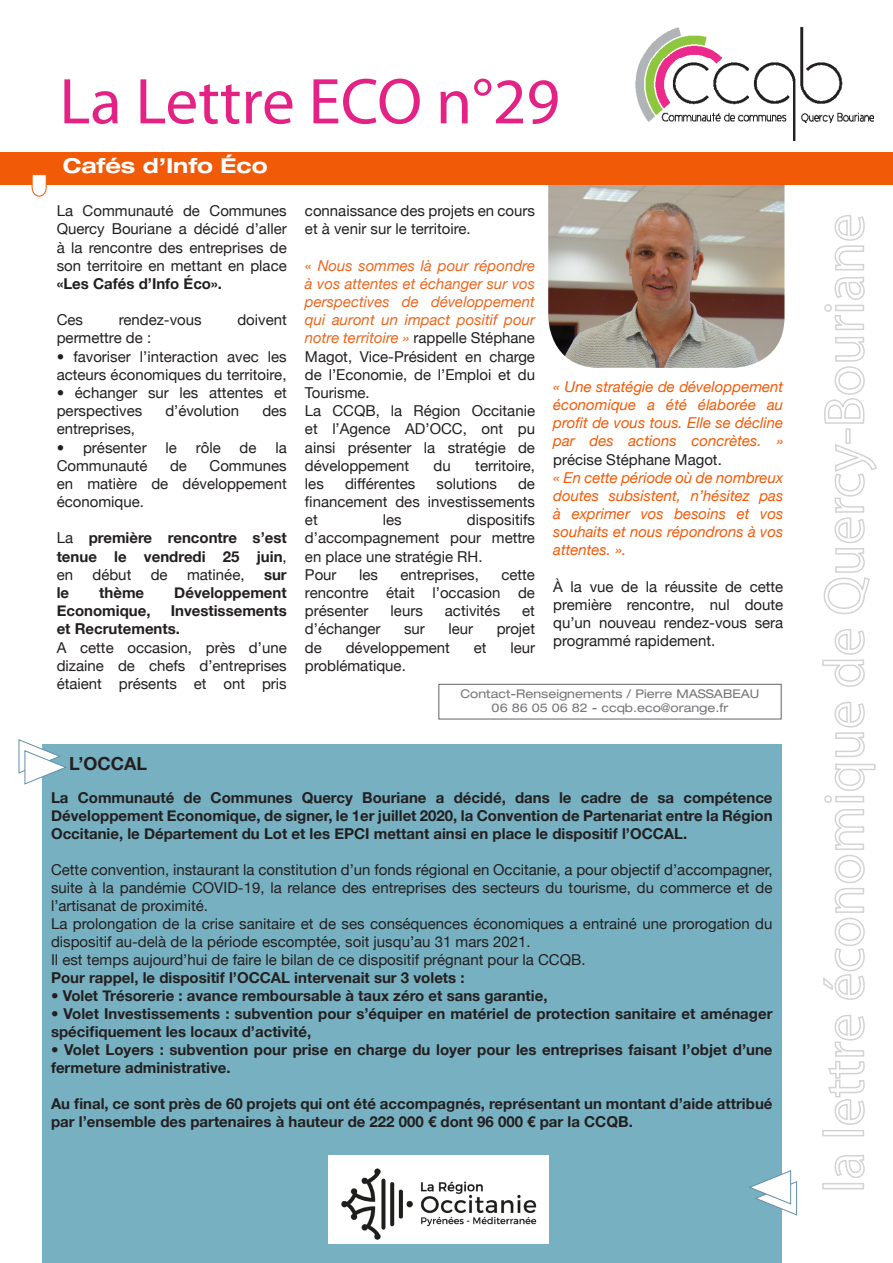
<style>
.page{position:relative;width:893px;height:1263px;background:#fff}
.page>*{position:absolute;margin:0;border:0;box-sizing:border-box;transform-origin:0 0}
.t1{font:65.25px "Myriad Pro";color:#e42184}
.t2{font:700 expanded 20.55px "Helvetica Neue";color:#fff}
.t3{font:700 18px "Helvetica Neue";color:#231f20}
.t4{font:15px/18.1px "Helvetica Neue";color:#231f20;text-align:justify}
.t5{font:700 15px/18px "Helvetica Neue";color:#231f20}
.t6{font:italic 15px/18.1px "Helvetica Neue";color:#f15a07;text-align:justify}
.t7{font:italic 15px/18.1px "Helvetica Neue";color:#ea661e;text-align:justify}
.t8{font:expanded 12px "Helvetica Neue";color:#757679}
.s1{font-weight:700}
.s2{font-weight:400}
.s3{font-style:normal}
.s4{font-style:normal;color:#231f20}
</style>
<div class="page">
<svg style="left:834px;top:1154px;width:31px;height:24px"></svg>
<svg style="left:828px;top:1014px;width:37px;height:111px"></svg>
<svg style="left:823px;top:701px;width:53px;height:299px"></svg>
<svg style="left:822px;top:629px;width:43px;height:58px"></svg>
<svg style="left:823px;top:444px;width:54px;height:170px"></svg>
<svg style="left:824px;top:215px;width:41px;height:209px"></svg>
<img style="left:635px;top:27px;width:239px;height:114px">
<div style="left:0;top:152px;width:893px;height:33px;background:#f15a07"></div>
<svg style="left:32px;top:174px;width:15px;height:22px"></svg>
<div style="left:43px;top:744px;width:738px;height:519px;background:#77b0c0"></div>
<svg style="left:19px;top:739px;width:48px;height:45px"></svg>
<svg style="left:749px;top:1170px;width:48px;height:45px"></svg>
<img style="left:548px;top:185px;width:236px;height:183px">
<div style="left:438px;top:684px;width:343px;height:35px;border:1px solid #636366"></div>
<img style="left:329px;top:1155px;width:219px;height:88px">
<p class="t1" style="left:60px;top:61px;width:502px">La Lettre ECO n°29</p>
<p class="t2" style="left:63px;top:152px;width:206px">Cafés d’Info Éco</p>
<p class="t4" style="left:57px;top:201px;width:232px">La Communauté de Communes Quercy Bouriane a décidé d’aller à la rencontre des entreprises de son territoire en mettant en place <span class="s1">«Les Cafés d’Info Éco».</span></p>
<p class="t4" style="left:57px;top:310px;width:28px">Ces</p>
<p class="t4" style="left:119px;top:310px;width:85px">rendez-vous</p>
<p class="t4" style="left:237px;top:310px;width:51px">doivent</p>
<p class="t4" style="left:57px;top:328px;width:96px">permettre de :</p>
<p class="t4" style="left:57px;top:346px;width:232px">• favoriser l’interaction avec les acteurs économiques du territoire,</p>
<p class="t4" style="left:57px;top:382px;width:232px">• échanger sur les attentes et perspectives</p>
<p class="t4" style="left:165px;top:401px;width:75px">d’évolution</p>
<p class="t4" style="left:262px;top:401px;width:26px">des</p>
<p class="t4" style="left:57px;top:419px;width:80px">entreprises,</p>
<p class="t4" style="left:57px;top:437px;width:91px">• présenter</p>
<p class="t4" style="left:166px;top:437px;width:13px">le</p>
<p class="t4" style="left:196px;top:437px;width:26px">rôle</p>
<p class="t4" style="left:240px;top:437px;width:18px">de</p>
<p class="t4" style="left:275px;top:437px;width:13px">la</p>
<p class="t4" style="left:57px;top:455px;width:92px">Communauté</p>
<p class="t4" style="left:170px;top:455px;width:18px">de</p>
<p class="t4" style="left:57px;top:455px;width:232px;text-indent:153px">Communes en matière de développement économique.</p>
<p class="t5" style="left:57px;top:528px;width:232px;text-align:justify"><span class="s2">La</span> première rencontre s’est tenue le vendredi 25 juin<span class="s2">, en</span></p>
<p class="t4" style="left:92px;top:564px;width:40px">début</p>
<p class="t4" style="left:151px;top:564px;width:18px">de</p>
<p class="t4" style="left:187px;top:564px;width:59px">matinée,</p>
<p class="t5" style="left:264px;top:565px;width:24px">sur</p>
<p class="t5" style="left:57px;top:583px;width:14px">le</p>
<p class="t5" style="left:99px;top:583px;width:46px">thème</p>
<p class="t5" style="left:174px;top:583px;width:114px">Développement</p>
<p class="t5" style="left:57px;top:601px;width:95px">Economique,</p>
<p class="t5" style="left:57px;top:601px;width:232px;text-indent:114px">Investissements et Recrutements.</p>
<p class="t4" style="left:57px;top:637px;width:232px">A cette occasion, près d’une dizaine de chefs d’entreprises étaient présents et ont pris</p>
<p class="t4" style="left:305px;top:201px;width:232px">connaissance des projets en cours et à venir sur le territoire.</p>
<p class="t7" style="left:305px;top:256px;width:232px"><span class="s3">«</span> Nous sommes là pour répondre à vos attentes et échanger sur vos perspectives de développement qui auront un impact positif pour notre territoire » <span class="s4">rappelle Stéphane Magot, Vice-Président en charge de l’Economie, de l’Emploi et du Tourisme.</span></p>
<p class="t4" style="left:305px;top:401px;width:232px">La CCQB, la Région Occitanie et l’Agence AD’OCC, ont pu ainsi présenter la stratégie de développement</p>
<p class="t4" style="left:434px;top:455px;width:19px">du</p>
<p class="t4" style="left:475px;top:455px;width:61px">territoire,</p>
<p class="t4" style="left:305px;top:473px;width:20px">les</p>
<p class="t4" style="left:345px;top:473px;width:72px">différentes</p>
<p class="t4" style="left:437px;top:473px;width:62px">solutions</p>
<p class="t4" style="left:305px;top:473px;width:232px;text-indent:213px">de financement des investissements et</p>
<p class="t4" style="left:305px;top:510px;width:232px;text-indent:162px">dispositifs d’accompagnement pour mettre en place une stratégie RH.</p>
<p class="t4" style="left:305px;top:564px;width:33px">Pour</p>
<p class="t4" style="left:359px;top:564px;width:20px">les</p>
<p class="t4" style="left:401px;top:564px;width:80px">entreprises,</p>
<p class="t4" style="left:383px;top:510px;width:20px">les</p>
<p class="t4" style="left:305px;top:564px;width:232px;text-indent:196px">cette rencontre était l’occasion de présenter</p>
<p class="t4" style="left:391px;top:601px;width:34px">leurs</p>
<p class="t4" style="left:445px;top:601px;width:57px">activités</p>
<p class="t4" style="left:522px;top:601px;width:14px">et</p>
<p class="t4" style="left:305px;top:619px;width:77px">d’échanger</p>
<p class="t4" style="left:404px;top:619px;width:22px">sur</p>
<p class="t4" style="left:448px;top:619px;width:26px">leur</p>
<p class="t4" style="left:497px;top:619px;width:40px">projet</p>
<p class="t4" style="left:305px;top:637px;width:18px">de</p>
<p class="t4" style="left:346px;top:637px;width:106px">développement</p>
<p class="t4" style="left:474px;top:637px;width:14px">et</p>
<p class="t4" style="left:510px;top:637px;width:26px">leur</p>
<p class="t4" style="left:305px;top:655px;width:102px">problématique.</p>
<p class="t6" style="left:553px;top:377px;width:232px">« Une stratégie de développement économique a été élaborée au profit de vous tous. Elle se décline par des actions concrètes. » <span class="s4">précise Stéphane Magot.</span></p>
<p class="t6" style="left:553px;top:467px;width:232px">« En cette période où de nombreux doutes subsistent, n’hésitez pas à exprimer vos besoins et vos souhaits et nous répondrons à vos attentes. ».</p>
<p class="t4" style="left:553px;top:576px;width:232px">À la vue de la réussite de cette première rencontre, nul doute qu’un nouveau rendez-vous sera programmé rapidement.</p>
<p class="t8" style="left:461px;top:687px;width:300px">Contact-Renseignements / Pierre MASSABEAU</p>
<p class="t8" style="left:492px;top:700px;width:238px">06 86 05 06 82 - ccqb.eco@orange.fr</p>
<p class="t3" style="left:69px;top:747px;width:80px">L’OCCAL</p>
<p class="t5" style="left:51px;top:788px;width:723px;text-align:justify">La Communauté de Communes Quercy Bouriane a décidé, dans le cadre de sa compétence Développement Economique, de signer, le 1er juillet 2020, la Convention de Partenariat entre la Région Occitanie, le Département du Lot et les EPCI mettant ainsi en place le dispositif l’OCCAL.</p>
<p class="t4" style="left:51px;top:860px;width:723px">Cette convention, instaurant la constitution d’un fonds régional en Occitanie, a pour objectif d’accompagner, suite à la pandémie COVID-19, la relance des entreprises des secteurs du tourisme, du commerce et de l’artisanat de proximité.</p>
<p class="t4" style="left:51px;top:914px;width:723px">La prolongation de la crise sanitaire et de ses conséquences économiques a entrainé une prorogation du dispositif au-delà de la période escomptée, soit jusqu’au 31 mars 2021.</p>
<p class="t4" style="left:51px;top:950px;width:536px">Il est temps aujourd’hui de faire le bilan de ce dispositif prégnant pour la CCQB.</p>
<p class="t5" style="left:51px;top:968px;width:415px">Pour rappel, le dispositif l’OCCAL intervenait sur 3 volets :</p>
<p class="t5" style="left:51px;top:986px;width:498px">• Volet Trésorerie : avance remboursable à taux zéro et sans garantie,</p>
<p class="t5" style="left:51px;top:1004px;width:723px">• Volet Investissements : subvention pour s’équiper en matériel de protection sanitaire et aménager spécifiquement les locaux d’activité,</p>
<p class="t5" style="left:51px;top:1040px;width:723px">• Volet Loyers : subvention pour prise en charge du loyer pour les entreprises faisant l’objet d’une fermeture administrative.</p>
<p class="t5" style="left:51px;top:1094px;width:723px">Au final, ce sont près de 60 projets qui ont été accompagnés, représentant un montant d’aide attribué par l’ensemble des partenaires à hauteur de 222 000 € dont 96 000 € par la CCQB.</p>
</div>
